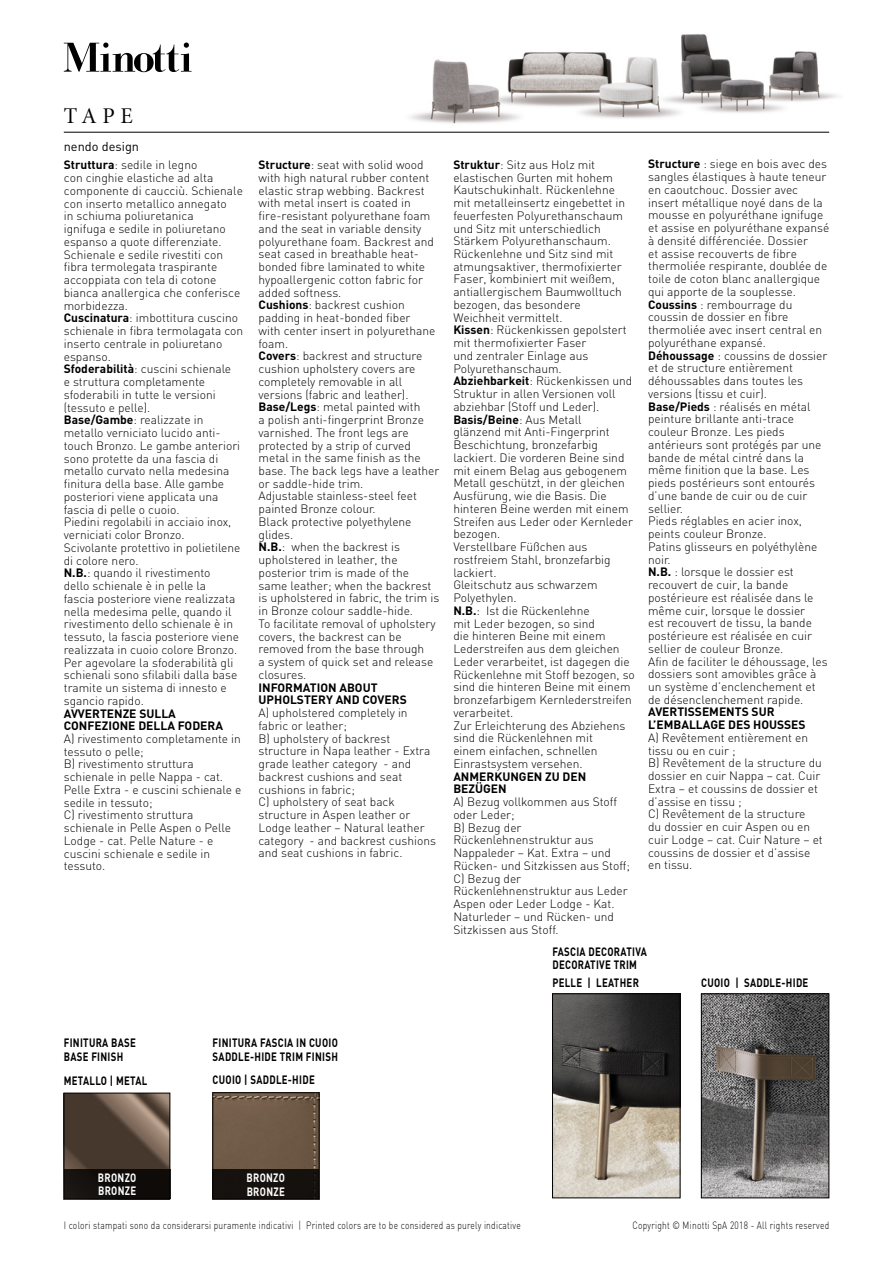
<style>
.page{position:relative;width:893px;height:1263px;background:#fff}
.page>*{position:absolute;margin:0;border:0;box-sizing:border-box;transform-origin:0 0}
.t1{font:22.5px "Minion Pro Subh";color:#000}
.t2{font:12.75px "DIN";color:#000}
.t3{font:300 12px/12.8px "DIN";color:#000}
.t4{font:700 12px/13.5px "DIN";letter-spacing:.03em;color:#000;scale:.8 1}
.t5{font:700 12px/12.8px "DIN";color:#000}
.t6{font:700 12px/13.5px "DIN";letter-spacing:.03em;color:#fff;scale:.8 1}
.t7{font:300 10.5px "DIN";letter-spacing:.03em;color:#000;scale:.8 1}
.s1{font-weight:700}
</style>
<div class="page">
<svg style="left:64px;top:43px;width:128px;height:29px"></svg>
<hr style="left:64px;top:132px;width:765px;height:1px;background:#000">
<img style="left:215px;top:1094px;width:102px;height:75px">
<div style="left:213px;top:1092px;width:106px;height:107px;border:1px solid #000"></div>
<div style="left:213px;top:1169px;width:106px;height:30px;background:#16110e"></div>
<img style="left:554px;top:995px;width:124px;height:201px">
<div style="left:552px;top:993px;width:128px;height:205px;border:1px solid #000"></div>
<img style="left:703px;top:995px;width:124px;height:201px">
<div style="left:701px;top:993px;width:128px;height:205px;border:1px solid #000"></div>
<img style="left:410px;top:34px;width:428px;height:90px">
<img style="left:66px;top:1095px;width:102px;height:74px">
<div style="left:64px;top:1093px;width:106px;height:106px;border:1px solid #000"></div>
<div style="left:64px;top:1169px;width:106px;height:30px;background:#0e0b09"></div>
<h1 class="t1" style="left:64px;top:102px;width:70px">TAPE</h1>
<p class="t2" style="left:64px;top:139px;width:77px">nendo design</p>
<p class="t3" style="left:64px;top:159px;width:181px"><span class="s1">Struttura</span>: sedile in legno<br>con cinghie elastiche ad alta componente di caucciù. Schienale con inserto metallico annegato<br>in schiuma poliuretanica<br>ignifuga e sedile in poliuretano espanso a quote differenziate.<br>Schienale e sedile rivestiti con fibra termolegata traspirante accoppiata con tela di cotone bianca anallergica che conferisce morbidezza.<br><span class="s1">Cuscinatura</span>: imbottitura cuscino schienale in fibra termolagata con inserto centrale in poliuretano espanso.<br><span class="s1">Sfoderabilità</span>: cuscini schienale<br>e struttura completamente sfoderabili in tutte le versioni (tessuto e pelle).<br><span class="s1">Base/Gambe</span>: realizzate in metallo verniciato lucido anti&shy;touch Bronzo. Le gambe anteriori sono protette da una fascia di metallo curvato nella medesina finitura della base. Alle gambe posteriori viene applicata una fascia di pelle o cuoio.<br>Piedini regolabili in acciaio inox, verniciati color Bronzo.<br>Scivolante protettivo in polietilene di colore nero.<br><span class="s1">N.B.</span>: quando il rivestimento<br>dello schienale è in pelle la<br>fascia posteriore viene realizzata nella medesima pelle, quando il rivestimento dello schienale è in tessuto, la fascia posteriore viene realizzata in cuoio colore Bronzo.<br>Per agevolare la sfoderabilità gli schienali sono sfilabili dalla base tramite un sistema di innesto e sgancio rapido.</p>
<p class="t5" style="left:64px;top:706px;width:161px">AVVERTENZE SULLA<br>CONFEZIONE DELLA FODERA</p>
<p class="t3" style="left:64px;top:732px;width:179px">A) rivestimento completamente in tessuto o pelle;<br>B) rivestimento struttura schienale in pelle Nappa - cat.<br>Pelle Extra - e cuscini schienale e sedile in tessuto;<br>C) rivestimento struttura schienale in Pelle Aspen o Pelle<br>Lodge - cat. Pelle Nature - e cuscini schienale e sedile in tessuto.</p>
<p class="t3" style="left:259px;top:158px;width:182px"><span class="s1">Structure</span>: seat with solid wood with high natural rubber content elastic strap webbing. Backrest with metal insert is coated in fire-resistant polyurethane foam and the seat in variable density polyurethane foam. Backrest and seat cased in breathable heat&shy;bonded fibre laminated to white hypoallergenic cotton fabric for added softness.<br><span class="s1">Cushions</span>: backrest cushion padding in heat-bonded fiber<br>with center insert in polyurethane foam.<br><span class="s1">Covers</span>: backrest and structure cushion upholstery covers are completely removable in all versions (fabric and leather).<br><span class="s1">Base/Legs</span>: metal painted with<br>a polish anti-fingerprint Bronze varnished. The front legs are protected by a strip of curved metal in the same finish as the base. The back legs have a leather or saddle-hide trim.<br>Adjustable stainless-steel feet painted Bronze colour.<br>Black protective polyethylene glides.<br><span class="s1">N.B.</span>: when the backrest is upholstered in leather, the posterior trim is made of the same leather; when the backrest is upholstered in fabric, the trim is in Bronze colour saddle-hide.<br>To facilitate removal of upholstery covers, the backrest can be removed from the base through<br>a system of quick set and release closures.</p>
<p class="t5" style="left:259px;top:680px;width:150px">INFORMATION ABOUT<br>UPHOLSTERY AND COVERS</p>
<p class="t3" style="left:259px;top:706px;width:179px">A) upholstered completely in fabric or leather;<br>B) upholstery of backrest structure in Napa leather - Extra grade leather category - and backrest cushions and seat cushions in fabric;<br>C) upholstery of seat back structure in Aspen leather or<br>Lodge leather – Natural leather category - and backrest cushions and seat cushions in fabric.</p>
<p class="t3" style="left:453px;top:158px;width:183px"><span class="s1">Struktur</span>: Sitz aus Holz mit elastischen Gurten mit hohem<br>Kautschukinhalt. Rückenlehne mit metalleinsertz eingebettet in feuerfesten Polyurethanschaum und Sitz mit unterschiedlich<br>Stärkem Polyurethanschaum.<br>Rückenlehne und Sitz sind mit atmungsaktiver, thermofixierter<br>Faser, kombiniert mit weißem, antiallergischem Baumwolltuch bezogen, das besondere<br>Weichheit vermittelt.<br><span class="s1">Kissen</span>: Rückenkissen gepolstert mit thermofixierter Faser<br>und zentraler Einlage aus<br>Polyurethanschaum.<br><span class="s1">Abziehbarkeit</span>: Rückenkissen und<br>Struktur in allen Versionen voll abziehbar (Stoff und Leder).<br><span class="s1">Basis/Beine</span>: Aus Metall<br>glänzend mit Anti-Fingerprint<br>Beschichtung, bronzefarbig lackiert. Die vorderen Beine sind mit einem Belag aus gebogenem<br>Metall geschützt, in der gleichen<br>Ausfürung, wie die Basis. Die hinteren Beine werden mit einem<br>Streifen aus Leder oder Kernleder bezogen.<br>Verstellbare Füßchen aus rostfreiem Stahl, bronzefarbig lackiert.<br>Gleitschutz aus schwarzem<br>Polyethylen.<br><span class="s1">N.B.</span>: Ist die Rückenlehne<br>mit Leder bezogen, so sind<br>die hinteren Beine mit einem<br>Lederstreifen aus dem gleichen<br>Leder verarbeitet, ist dagegen die<br>Rückenlehne mit Stoff bezogen, so sind die hinteren Beine mit einem bronzefarbigem Kernlederstreifen verarbeitet.<br>Zur Erleichterung des Abziehens sind die Rückenlehnen mit<br>einem einfachen, schnellen<br>Einrastsystem versehen.</p>
<p class="t5" style="left:453px;top:769px;width:134px">ANMERKUNGEN ZU DEN<br>BEZÜGEN</p>
<p class="t3" style="left:453px;top:795px;width:178px">A) Bezug vollkommen aus Stoff oder Leder;<br>B) Bezug der<br>Rückenlehnenstruktur aus<br>Nappaleder – Kat. Extra – und<br>Rücken- und Sitzkissen aus Stoff;<br>C) Bezug der<br>Rückenlehnenstruktur aus Leder<br>Aspen oder Leder Lodge - Kat.<br>Naturleder – und Rücken- und<br>Sitzkissen aus Stoff.</p>
<p class="t3" style="left:648px;top:158px;width:183px"><span class="s1">Structure</span> : siege en bois avec des sangles élastiques à haute teneur en caoutchouc. Dossier avec insert métallique noyé dans de la mousse en polyuréthane ignifuge et assise en polyuréthane expansé à densité différenciée. Dossier<br>et assise recouverts de fibre thermoliée respirante, doublée de toile de coton blanc anallergique qui apporte de la souplesse.<br><span class="s1">Coussins</span> : rembourrage du coussin de dossier en fibre thermoliée avec insert central en polyuréthane expansé.<br><span class="s1">Déhoussage</span> : coussins de dossier et de structure entièrement déhoussables dans toutes les versions (tissu et cuir).<br><span class="s1">Base/Pieds</span> : réalisés en métal peinture brillante anti-trace couleur Bronze. Les pieds antérieurs sont protégés par une bande de métal cintré dans la même finition que la base. Les pieds postérieurs sont entourés d’une bande de cuir ou de cuir sellier.<br>Pieds réglables en acier inox, peints couleur Bronze.<br>Patins glisseurs en polyéthylène noir.<br><span class="s1">N.B.</span> : lorsque le dossier est recouvert de cuir, la bande postérieure est réalisée dans le même cuir, lorsque le dossier<br>est recouvert de tissu, la bande postérieure est réalisée en cuir sellier de couleur Bronze.<br>Afin de faciliter le déhoussage, les dossiers sont amovibles grâce à un système d’enclenchement et de désenclenchement rapide.</p>
<p class="t5" style="left:648px;top:705px;width:159px">AVERTISSEMENTS SUR<br>L’EMBALLAGE DES HOUSSES</p>
<p class="t3" style="left:648px;top:731px;width:176px">A) Revêtement entièrement en tissu ou en cuir ;<br>B) Revêtement de la structure du dossier en cuir Nappa – cat. Cuir<br>Extra – et coussins de dossier et d’assise en tissu ;<br>C) Revêtement de la structure<br>du dossier en cuir Aspen ou en cuir Lodge – cat. Cuir Nature – et coussins de dossier et d’assise en tissu.</p>
<p class="t4" style="left:552px;top:944px;width:120px">FASCIA DECORATIVA<br>DECORATIVE TRIM</p>
<p class="t4" style="left:552px;top:975px;width:110px">PELLE | LEATHER</p>
<p class="t4" style="left:701px;top:975px;width:135px">CUOIO | SADDLE-HIDE</p>
<p class="t4" style="left:64px;top:1036px;width:92px">FINITURA BASE<br>BASE FINISH</p>
<p class="t4" style="left:64px;top:1074px;width:106px">METALLO | METAL</p>
<p class="t4" style="left:213px;top:1036px;width:158px">FINITURA FASCIA IN CUOIO<br>SADDLE-HIDE TRIM FINISH</p>
<p class="t4" style="left:213px;top:1072px;width:129px">CUOIO | SADDLE-HIDE</p>
<p class="t6" style="left:98px;top:1170px;width:50px">BRONZO<br>BRONZE</p>
<p class="t6" style="left:247px;top:1171px;width:50px">BRONZO<br>BRONZE</p>
<p class="t7" style="left:64px;top:1219px;width:573px">I colori stampati sono da considerarsi puramente indicativi | Printed colors are to be considered as purely indicative</p>
<p class="t7" style="left:632px;top:1219px;width:248px">Copyright © Minotti SpA 2018 - All rights reserved</p>
</div>
